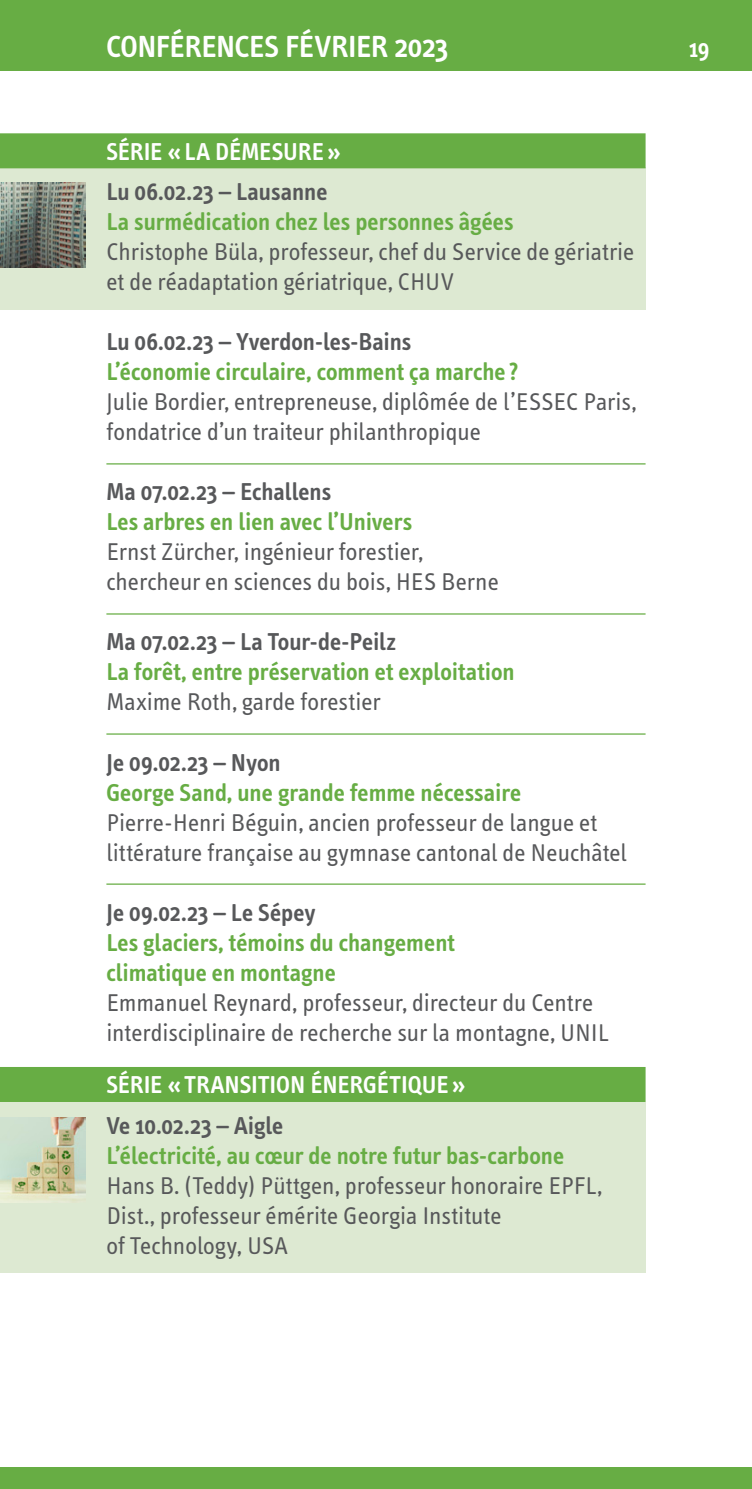
<style>
.page{position:relative;width:752px;height:1489px;background:#fff}
.page>*{position:absolute;margin:0;border:0;box-sizing:border-box;transform-origin:0 0}
.En-tete_de_page{font:600 31.25px "Info Text";letter-spacing:-.01em;color:#fff}
.texte_renfoncement{font:25px/30px "Info Text";color:#57585a}
.texte_renfoncement-2{font:600 25px/30px "Info Text";color:#67ad44}
.texte_renfoncement-3{font:600 25px "Info Text";color:#57585a}
.Bandeau_catégorie{font:600 25px "Info Text";color:#fff}
.Texte{font:600 25px "Info Text";color:#fff}
</style>
<div class="page">
<div style="left:0;top:167px;width:645px;height:143px;background:#dde9d2"></div>
<img style="left:0;top:182px;width:85px;height:86px">
<div style="left:0;top:1101px;width:645px;height:171px;background:#dde9d2"></div>
<img style="left:0;top:1117px;width:85px;height:85px">
<div style="left:0;top:0;width:751px;height:71px;background:#67ad44"></div>
<div style="left:0;top:133px;width:645px;height:35px;background:#67ad44"></div>
<hr style="left:106px;top:463px;width:539px;height:1px;background:#67ad44">
<hr style="left:106px;top:613px;width:539px;height:1px;background:#67ad44">
<hr style="left:106px;top:733px;width:539px;height:1px;background:#67ad44">
<hr style="left:106px;top:883px;width:539px;height:1px;background:#67ad44">
<div style="left:0;top:1066px;width:645px;height:35px;background:#67ad44"></div>
<div style="left:0;top:1467px;width:751px;height:21px;background:#67ad44"></div>
<p class="En-tete_de_page" style="left:106px;top:28px;width:343px">CONFÉRENCES FÉVRIER 2023</p>
<p class="Bandeau_catégorie" style="left:106px;top:137px;width:236px">SÉRIE «LA DÉMESURE»</p>
<p class="texte_renfoncement-3" style="left:106px;top:178px;width:222px">Lu 06.02.23 – Lausanne</p>
<p class="texte_renfoncement-2" style="left:106px;top:207px;width:408px">La surmédication chez les personnes âgées</p>
<p class="texte_renfoncement" style="left:106px;top:237px;width:529px">Christophe Büla, professeur, chef du Service de gériatrie et de réadaptation gériatrique, CHUV</p>
<p class="texte_renfoncement-3" style="left:106px;top:328px;width:306px">Lu 06.02.23 – Yverdon-les-Bains</p>
<p class="texte_renfoncement-2" style="left:106px;top:357px;width:413px">L’économie circulaire, comment ça marche ?</p>
<p class="texte_renfoncement" style="left:106px;top:387px;width:531px">Julie Bordier, entrepreneuse, diplômée de l’ESSEC Paris, fondatrice d’un traiteur philanthropique</p>
<p class="texte_renfoncement-3" style="left:106px;top:478px;width:226px">Ma 07.02.23 – Echallens</p>
<p class="texte_renfoncement-2" style="left:106px;top:507px;width:307px">Les arbres en lien avec l’Univers</p>
<p class="texte_renfoncement" style="left:106px;top:537px;width:394px">Ernst Zürcher, ingénieur forestier, chercheur en sciences du bois, HES Berne</p>
<p class="texte_renfoncement-3" style="left:106px;top:628px;width:291px">Ma 07.02.23 – La Tour-de-Peilz</p>
<p class="texte_renfoncement-2" style="left:106px;top:657px;width:409px">La forêt, entre préservation et exploitation</p>
<p class="texte_renfoncement" style="left:106px;top:687px;width:275px">Maxime Roth, garde forestier</p>
<p class="texte_renfoncement-3" style="left:106px;top:748px;width:176px">Je 09.02.23 – Nyon</p>
<p class="texte_renfoncement-2" style="left:106px;top:777px;width:416px">George Sand, une grande femme nécessaire</p>
<p class="texte_renfoncement" style="left:106px;top:807px;width:521px">Pierre-Henri Béguin, ancien professeur de langue et littérature française au gymnase cantonal de Neuchâtel</p>
<p class="texte_renfoncement-3" style="left:106px;top:898px;width:210px">Je 09.02.23 – Le Sépey</p>
<p class="texte_renfoncement-2" style="left:106px;top:927px;width:350px">Les glaciers, témoins du changement climatique en montagne</p>
<p class="texte_renfoncement" style="left:106px;top:987px;width:503px">Emmanuel Reynard, professeur, directeur du Centre interdisciplinaire de recherche sur la montagne, UNIL</p>
<p class="Bandeau_catégorie" style="left:106px;top:1070px;width:360px">SÉRIE «TRANSITION ÉNERGÉTIQUE»</p>
<p class="texte_renfoncement-3" style="left:106px;top:1111px;width:178px">Ve 10.02.23 – Aigle</p>
<p class="texte_renfoncement-2" style="left:106px;top:1140px;width:459px">L’électricité, au cœur de notre futur bas-carbone</p>
<p class="texte_renfoncement" style="left:106px;top:1170px;width:497px">Hans B. (Teddy) Püttgen, professeur honoraire EPFL,<br>Dist., professeur émérite Georgia Institute<br>of Technology, USA</p>
<p class="Texte" style="left:689px;top:34px;width:22px">19</p>
</div>
